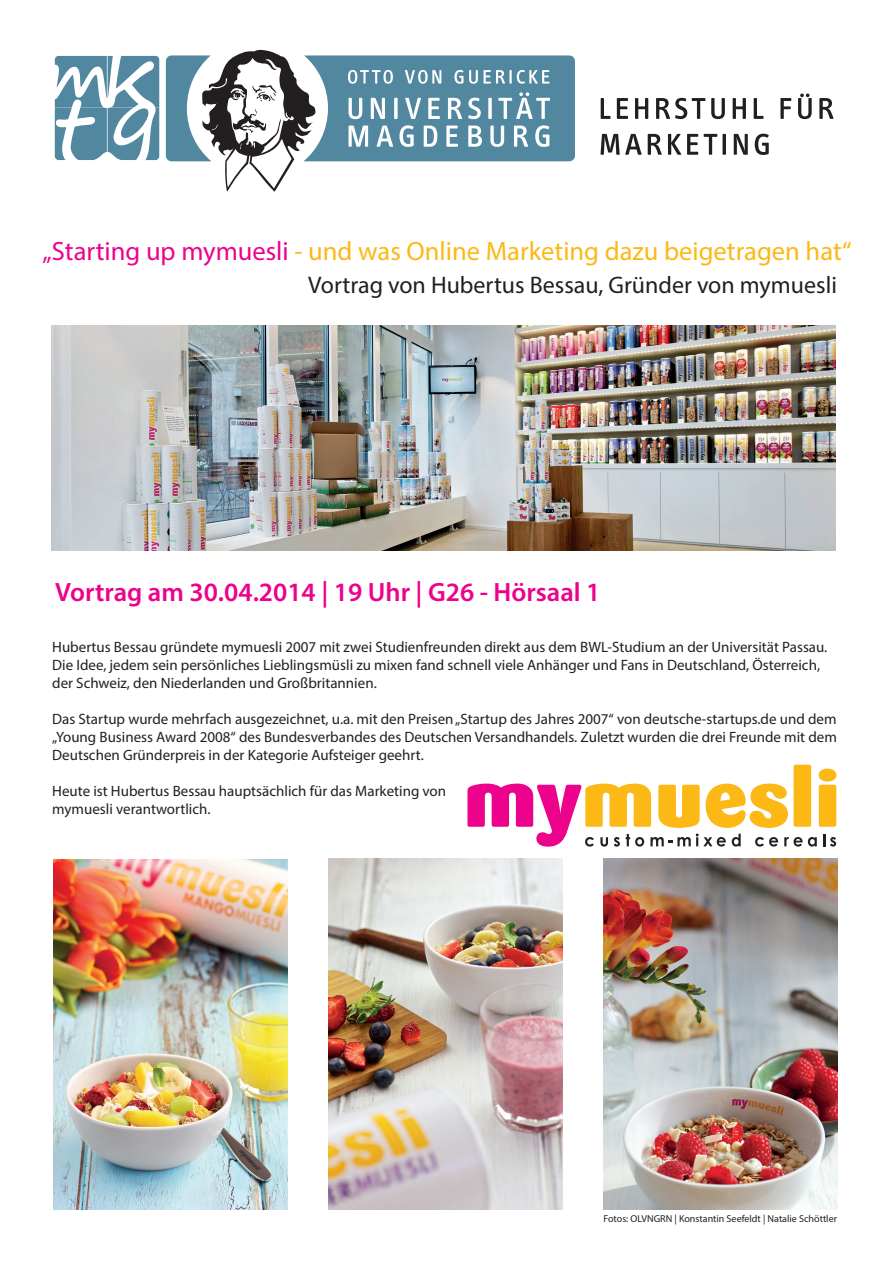
<style>
.page{position:relative;width:893px;height:1263px;background:#fff}
.page>*{position:absolute;margin:0;border:0;box-sizing:border-box;transform-origin:0 0}
.t1{font:26.55px "Myriad Pro";color:#fcb814}
.t2{font:600 26.55px "Myriad Pro";color:#ed028c}
.t3{font:24px "Myriad Pro";color:#231f20}
.t4{font:15px/18px "Myriad Pro";color:#231f20}
.t5{font:10.05px "Myriad Pro";color:#231f20}
.s1{color:#ed028c}
</style>
<div class="page">
<svg style="left:467px;top:765px;width:369px;height:82px"></svg>
<svg style="left:166px;top:50px;width:409px;height:142px"></svg>
<svg style="left:601px;top:98px;width:9px;height:21px"></svg>
<svg style="left:617px;top:98px;width:11px;height:21px"></svg>
<svg style="left:635px;top:98px;width:13px;height:21px"></svg>
<svg style="left:656px;top:98px;width:49px;height:21px"></svg>
<svg style="left:711px;top:98px;width:14px;height:21px"></svg>
<svg style="left:733px;top:98px;width:13px;height:21px"></svg>
<svg style="left:754px;top:98px;width:9px;height:21px"></svg>
<svg style="left:780px;top:98px;width:11px;height:21px"></svg>
<svg style="left:798px;top:94px;width:14px;height:25px"></svg>
<svg style="left:819px;top:98px;width:15px;height:21px"></svg>
<svg style="left:600px;top:134px;width:42px;height:21px"></svg>
<svg style="left:648px;top:134px;width:14px;height:21px"></svg>
<svg style="left:668px;top:134px;width:13px;height:21px"></svg>
<svg style="left:687px;top:134px;width:11px;height:21px"></svg>
<svg style="left:704px;top:134px;width:13px;height:21px"></svg>
<hr style="left:723px;top:134px;width:3px;height:21px;background:#231f20">
<svg style="left:734px;top:134px;width:14px;height:21px"></svg>
<svg style="left:755px;top:134px;width:14px;height:21px"></svg>
<svg style="left:56px;top:57px;width:101px;height:102px"></svg>
<div style="left:53px;top:54px;width:108px;height:108px;border:2px solid #fff;border-radius:6px"></div>
<div style="left:50px;top:51px;width:114px;height:114px;border:4px solid #fff;border-radius:6px"></div>
<img style="left:53px;top:859px;width:234px;height:351px">
<img style="left:329px;top:859px;width:234px;height:350px">
<img style="left:603px;top:859px;width:234px;height:350px">
<img style="left:51px;top:325px;width:785px;height:225px">
<h1 class="t1" style="left:42px;top:235px;width:810px"><span class="s1">„Starting up mymuesli</span> - und was Online Marketing dazu beigetragen hat“</h1>
<h2 class="t3" style="left:308px;top:271px;width:530px">Vortrag von Hubertus Bessau, Gründer von mymuesli</h2>
<h1 class="t2" style="left:55px;top:575px;width:547px">Vortrag am 30.04.2014 | 19 Uhr | G26 - Hörsaal 1</h1>
<p class="t4" style="left:52px;top:637px;width:777px">Hubertus Bessau gründete mymuesli 2007 mit zwei Studienfreunden direkt aus dem BWL-Studium an der Universität Passau.<br>Die Idee, jedem sein persönliches Lieblingsmüsli zu mixen fand schnell viele Anhänger und Fans in Deutschland, Österreich, der Schweiz, den Niederlanden und Großbritannien.</p>
<p class="t4" style="left:52px;top:709px;width:786px;text-align:justify">Das Startup wurde mehrfach ausgezeichnet, u.a. mit den Preisen „Startup des Jahres 2007“ von deutsche-startups.de und dem „Young Business Award 2008“ des Bundesverbandes des Deutschen Versandhandels. Zuletzt wurden die drei Freunde mit dem Deutschen Gründerpreis in der Kategorie Aufsteiger geehrt.</p>
<p class="t4" style="left:52px;top:781px;width:395px">Heute ist Hubertus Bessau hauptsächlich für das Marketing von mymuesli verantwortlich.</p>
<p class="t5" style="left:603px;top:1212px;width:235px">Fotos: OLVNGRN | Konstantin Seefeldt | Natalie Schöttler</p>
</div>
